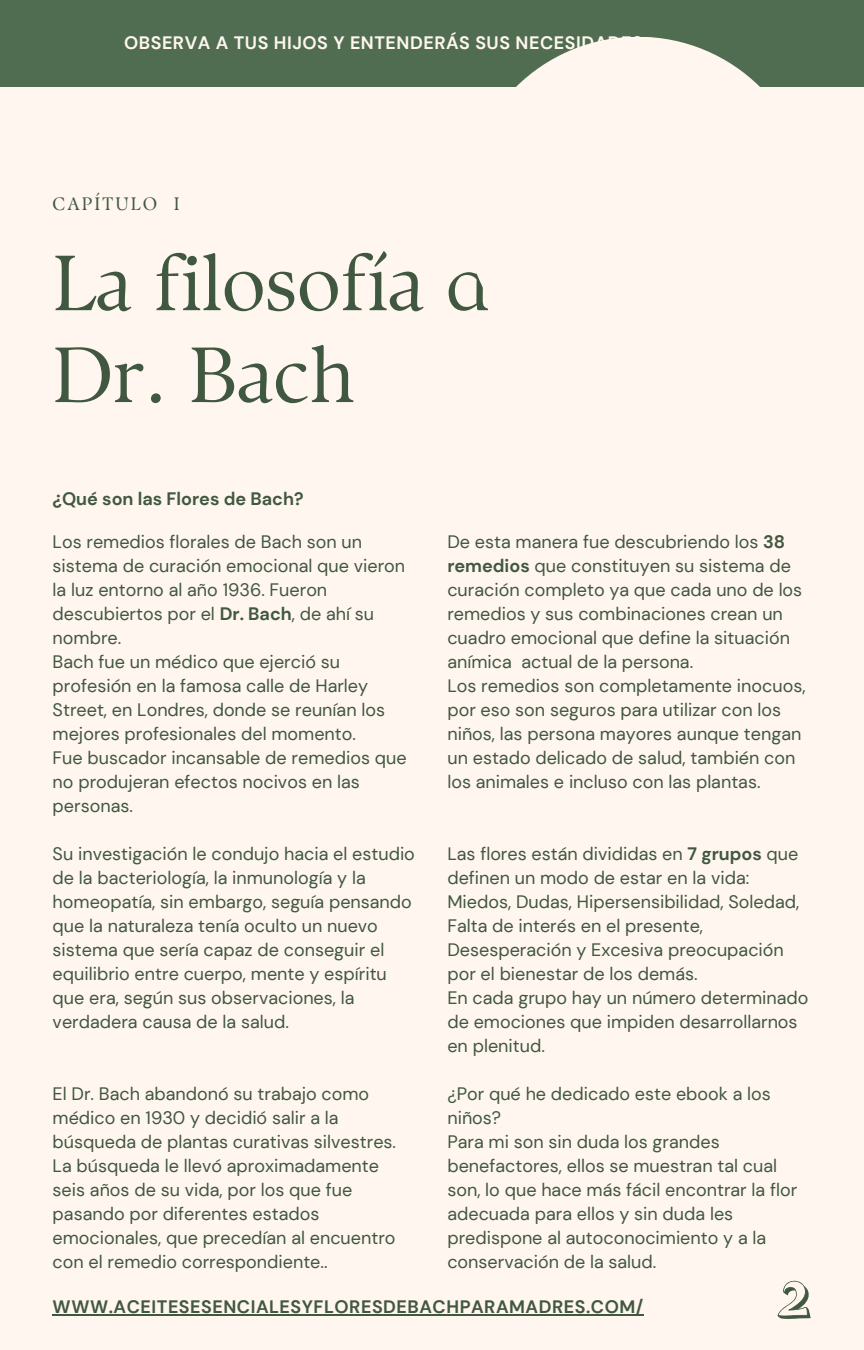
<style>
.page{position:relative;width:864px;height:1350px;background:#fff6ef}
.page>*{position:absolute;margin:0;border:0;box-sizing:border-box;transform-origin:0 0}
.t1{font:78.08px/91.8px "TY Serif D";color:#405740}
.t2{font:18px/24.1px "DM Sans";color:#405740}
.t3{font:700 18px "DM Sans";letter-spacing:.03em;color:#405740}
.t4{font:700 18px "DM Sans";letter-spacing:.03em;color:#fff6ef}
.t5{font:700 18px "DM Sans";color:#405740}
.t6{font:18px "TY Serif D";letter-spacing:.12em;color:#405740}
.s1{font-weight:700}
</style>
<div class="page">
<div style="left:0;top:0;width:864px;height:86px;background:#516d51"></div>
<hr style="left:53px;top:1314px;width:591px;height:2px;background:#405740">
<svg style="left:778px;top:1281px;width:33px;height:38px"></svg>
<div style="left:465px;top:37px;width:346px;height:346px;background:#fff6ef;border-radius:50%"></div>
<p class="t4" style="left:124px;top:31px;width:520px">OBSERVA A TUS HIJOS Y ENTENDERÁS SUS NECESIDADES</p>
<h3 class="t6" style="left:53px;top:193px;width:128px">CAPÍTULO I</h3>
<h2 class="t1" style="left:53px;top:237px;width:497px">La filosofía del<br>Dr. Bach</h2>
<h1 class="t5" style="left:53px;top:488px;width:252px">¿Qué son las Flores de Bach?</h1>
<h4 class="t2" style="left:53px;top:530px;width:354px">Los remedios florales de Bach son un sistema de curación emocional que vieron la luz entorno al año 1936. Fueron descubiertos por el <span class="s1">Dr. Bach</span>, de ahí su nombre.</h4>
<p class="t2" style="left:53px;top:650px;width:334px">Bach fue un médico que ejerció su profesión en la famosa calle de Harley Street, en Londres, donde se reunían los mejores profesionales del momento.</p>
<p class="t2" style="left:53px;top:746px;width:355px">Fue buscador incansable de remedios que no produjeran efectos nocivos en las personas.</p>
<p class="t2" style="left:53px;top:842px;width:364px">Su investigación le condujo hacia el estudio de la bacteriología, la inmunología y la homeopatía, sin embargo, seguía pensando que la naturaleza tenía oculto un nuevo sistema que sería capaz de conseguir el equilibrio entre cuerpo, mente y espíritu que era, según sus observaciones, la verdadera causa de la salud.</p>
<p class="t2" style="left:53px;top:1082px;width:345px">El Dr. Bach abandonó su trabajo como médico en 1930 y decidió salir a la búsqueda de plantas curativas silvestres.</p>
<p class="t2" style="left:53px;top:1154px;width:344px">La búsqueda le llevó aproximadamente seis años de su vida, por los que fue pasando por diferentes estados emocionales, que precedían al encuentro con el remedio correspondiente..</p>
<p class="t2" style="left:447px;top:530px;width:356px">De esta manera fue descubriendo los <span class="s1">38 remedios</span> que constituyen su sistema de curación completo ya que cada uno de los remedios y sus combinaciones crean un cuadro emocional que define la situación anímica actual de la persona.</p>
<p class="t2" style="left:447px;top:674px;width:360px">Los remedios son completamente inocuos, por eso son seguros para utilizar con los niños, las persona mayores aunque tengan un estado delicado de salud, también con los animales e incluso con las plantas.</p>
<p class="t2" style="left:447px;top:842px;width:353px">Las flores están divididas en <span class="s1">7 grupos</span> que definen un modo de estar en la vida:</p>
<p class="t2" style="left:447px;top:890px;width:353px">Miedos, Dudas, Hipersensibilidad, Soledad,</p>
<p class="t2" style="left:447px;top:914px;width:338px">Falta de interés en el presente,<br>Desesperación y Excesiva preocupación por el bienestar de los demás.</p>
<p class="t2" style="left:447px;top:986px;width:363px">En cada grupo hay un número determinado de emociones que impiden desarrollarnos en plenitud.</p>
<p class="t2" style="left:447px;top:1082px;width:325px">¿Por qué he dedicado este ebook a los niños?</p>
<p class="t2" style="left:447px;top:1130px;width:351px">Para mi son sin duda los grandes benefactores, ellos se muestran tal cual son, lo que hace más fácil encontrar la flor adecuada para ellos y sin duda les predispone al autoconocimiento y a la conservación de la salud.</p>
<h2 class="t3" style="left:53px;top:1295px;width:592px">WWW.ACEITESESENCIALESYFLORESDEBACHPARAMADRES.COM/</h2>
</div>
